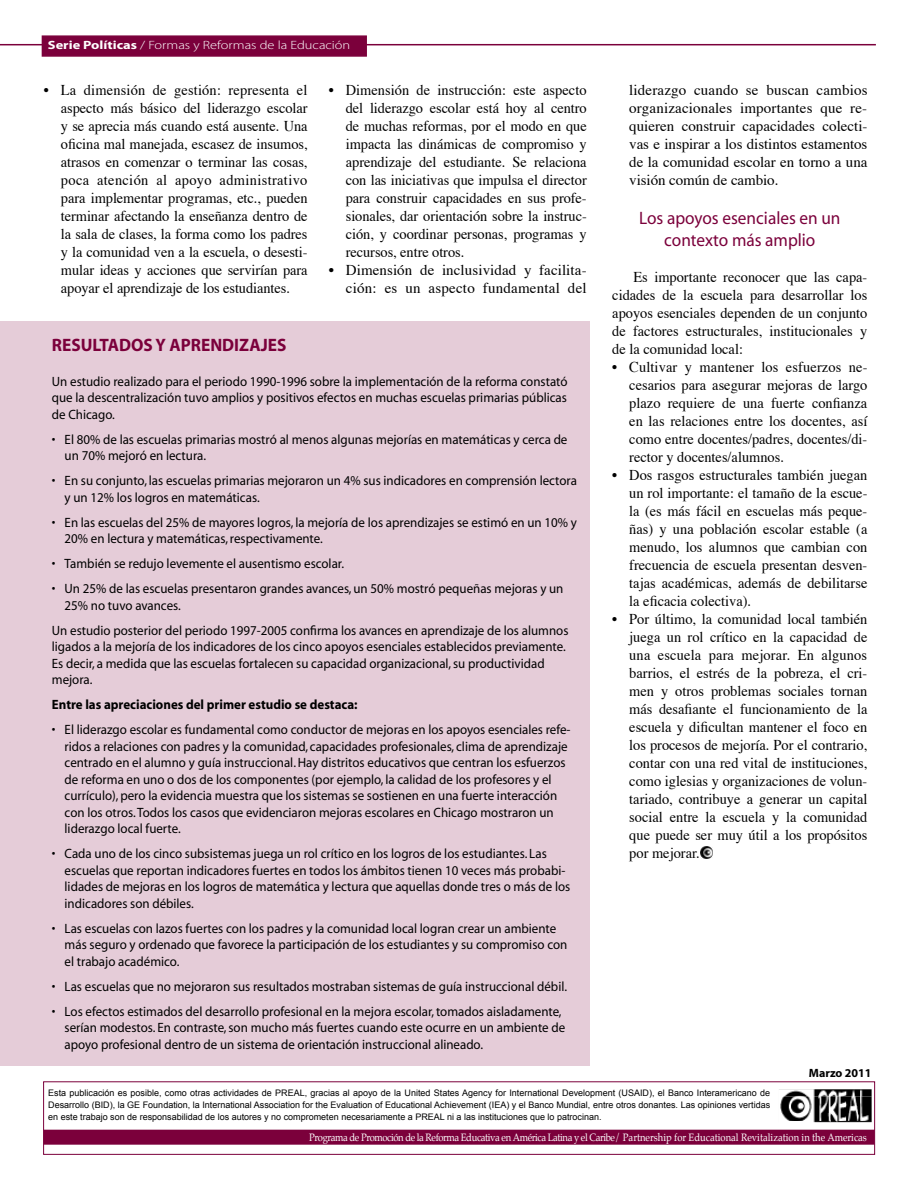
<style>
.page{position:relative;width:918px;height:1188px;background:#fff}
.page>*{position:absolute;margin:0;border:0;box-sizing:border-box;transform-origin:0 0}
.t1{font:18px/21.6px "Myriad";color:#7b003b;text-align:center;scale:.96 1}
.t2{font:700 18px "Myriad";color:#7b003b;scale:.96 1}
.t3{font:15px/18px "Times";color:#000;text-align:justify;scale:.96 1}
.t4{font:15px/18px "Times";color:#000;text-align:right}
.t5{font:13.5px/16.5px "Myriad";color:#000;scale:.96 1}
.t6{font:700 13.5px "Myriad";color:#000;scale:.96 1}
.t7{font:300 12px "Myriad Pro";color:#fff;scale:1.2 1}
.t8{font:700 12px "Myriad";color:#000}
.t9{font:10.5px "Palatino";letter-spacing:-.04em;color:#fff;scale:.9 1}
.t10{font:9px/12px "Arial";color:#000;text-align:justify}
.s1{font-weight:700}
</style>
<div class="page">
<div style="left:0;top:321px;width:589px;height:744px;background:#e5ccd8"></div>
<div style="left:43px;top:1081px;width:832px;height:74px;border:1px solid #7b003b"></div>
<div style="left:43px;top:1130px;width:832px;height:15px;background:#7b003b"></div>
<hr style="left:0;top:44px;width:876px;height:1px;background:#7b003b">
<img style="left:779px;top:1089px;width:93px;height:33px">
<div style="left:42px;top:35px;width:325px;height:22px;background:#7b003b;border:2px solid #7b003b"></div>
<svg style="left:701px;top:847px;width:12px;height:12px"></svg>
<p class="t7" style="left:48px;top:39px;width:254px"><span class="s1">Serie Políticas</span> / Formas y Reformas de la Educación</p>
<p class="t3" style="left:61px;top:80px;width:258px;text-indent:-17px">• La dimensión de gestión: representa el aspecto más básico del liderazgo escolar y se aprecia más cuando está ausente. Una oficina mal manejada, escasez de insumos, atrasos en comenzar o terminar las cosas, poca atención al apoyo administrativo para implementar programas, etc., pueden terminar afectando la enseñanza dentro de la sala de clases, la forma como los padres y la comunidad ven a la escuela, o desesti&shy;mular ideas y acciones que servirían para apoyar el aprendizaje de los estudiantes.</p>
<p class="t3" style="left:346px;top:80px;width:253px;text-indent:-17px">• Dimensión de instrucción: este aspecto del liderazgo escolar está hoy al centro de muchas reformas, por el modo en que impacta las dinámicas de compromiso y aprendizaje del estudiante. Se relaciona con las iniciativas que impulsa el director para construir capacidades en sus profe&shy;sionales, dar orientación sobre la instruc&shy;ción, y coordinar personas, programas y recursos, entre otros.</p>
<p class="t4" style="left:329px;top:260px;width:259px">• Dimensión de inclusividad y facilita&shy;ción: es un aspecto fundamental del</p>
<h1 class="t2" style="left:52px;top:336px;width:246px">Resultados y aprendizajes</h1>
<p class="t5" style="left:52px;top:373px;width:539px;text-align:justify">Un estudio realizado para el periodo 1990-1996 sobre la implementación de la reforma constató que la descentralización tuvo amplios y positivos efectos en muchas escuelas primarias públicas de Chicago.</p>
<p class="t5" style="left:65px;top:431px;width:525px;text-indent:-13px">• El 80% de las escuelas primarias mostró al menos algunas mejorías en matemáticas y cerca de un 70% mejoró en lectura.</p>
<p class="t5" style="left:65px;top:473px;width:535px;text-indent:-13px">• En su conjunto, las escuelas primarias mejoraron un 4% sus indicadores en comprensión lectora y un 12% los logros en matemáticas.</p>
<p class="t5" style="left:65px;top:514px;width:535px;text-indent:-13px">• En las escuelas del 25% de mayores logros, la mejoría de los aprendizajes se estimó en un 10% y<br>20% en lectura y matemáticas, respectivamente.</p>
<p class="t5" style="left:52px;top:556px;width:306px">• También se redujo levemente el ausentismo escolar.</p>
<p class="t5" style="left:65px;top:581px;width:521px;text-indent:-13px">• U n 25% de las escuelas presentaron grandes avances, un 50% mostró pequeñas mejoras y un<br>25% no tuvo avances.</p>
<p class="t5" style="left:52px;top:622px;width:540px">U n estudio posterior del periodo 1997-2005 confirma los avances en aprendizaje de los alumnos ligados a la mejoría de los indicadores de los cinco apoyos esenciales establecidos previamente.<br>Es decir, a medida que las escuelas fortalecen su capacidad organizacional, su productividad mejora.</p>
<p class="t6" style="left:52px;top:698px;width:320px">Entre las apreciaciones del primer estudio se destaca:</p>
<p class="t5" style="left:65px;top:722px;width:529px;text-indent:-13px">• El liderazgo escolar es fundamental como conductor de mejoras en los apoyos esenciales refe&shy;ridos a relaciones con padres y la comunidad, capacidades profesionales, clima de aprendizaje centrado en el alumno y guía instruccional. Hay distritos educativos que centran los esfuerzos de reforma en uno o dos de los componentes (por ejemplo, la calidad de los profesores y el currículo), pero la evidencia muestra que los sistemas se sostienen en una fuerte interacción con los otros. Todos los casos que evidenciaron mejoras escolares en Chicago mostraron un liderazgo local fuerte.</p>
<p class="t5" style="left:65px;top:846px;width:528px;text-indent:-13px">• Cada uno de los cinco subsistemas juega un rol crítico en los logros de los estudiantes. Las escuelas que reportan indicadores fuertes en todos los ámbitos tienen 10 veces más probabi&shy;lidades de mejoras en los logros de matemática y lectura que aquellas donde tres o más de los indicadores son débiles.</p>
<p class="t5" style="left:65px;top:920px;width:525px;text-indent:-13px">• Las escuelas con lazos fuertes con los padres y la comunidad local logran crear un ambiente más seguro y ordenado que favorece la participación de los estudiantes y su compromiso con el trabajo académico.</p>
<p class="t5" style="left:52px;top:978px;width:538px">• Las escuelas que no mejoraron sus resultados mostraban sistemas de guía instruccional débil.</p>
<p class="t5" style="left:65px;top:1003px;width:523px;text-indent:-13px">• Los efectos estimados del desarrollo profesional en la mejora escolar, tomados aisladamente, serían modestos. En contraste, son mucho más fuertes cuando este ocurre en un ambiente de apoyo profesional dentro de un sistema de orientación instruccional alineado.</p>
<p class="t4" style="left:629px;top:80px;width:240px;text-align:justify">liderazgo cuando se buscan cambios organizacionales importantes que re&shy;quieren construir capacidades colecti&shy;vas e inspirar a los distintos estamentos de la comunidad escolar en torno a una visión común de cambio.</p>
<h1 class="t1" style="left:639px;top:208px;width:211px">Los apoyos esenciales en un contexto más amplio</h1>
<p class="t3" style="left:612px;top:267px;width:267px;text-indent:21px">Es importante reconocer que las capa&shy;cidades de la escuela para desarrollar los apoyos esenciales dependen de un conjunto de factores estructurales, institucionales y de la comunidad local:</p>
<p class="t3" style="left:629px;top:357px;width:250px;text-indent:-17px">• Cultivar y mantener los esfuerzos ne&shy;cesarios para asegurar mejoras de largo plazo requiere de una fuerte confianza en las relaciones entre los docentes, así como entre docentes/padres, docentes/di&shy;rector y docentes/alumnos.</p>
<p class="t3" style="left:629px;top:465px;width:250px;text-indent:-17px">• Dos rasgos estructurales también juegan un rol importante: el tamaño de la escue&shy;la (es más fácil en escuelas más peque&shy;ñas) y una población escolar estable (a menudo, los alumnos que cambian con frecuencia de escuela presentan desven&shy;tajas académicas, además de debilitarse la eficacia colectiva).</p>
<p class="t3" style="left:629px;top:609px;width:250px;text-indent:-17px">• Por último, la comunidad local también juega un rol crítico en la capacidad de una escuela para mejorar. En algunos barrios, el estrés de la pobreza, el cri&shy;men y otros problemas sociales tornan más desafiante el funcionamiento de la escuela y dificultan mantener el foco en los procesos de mejoría. Por el contrario, contar con una red vital de instituciones, como iglesias y organizaciones de volun&shy;tariado, contribuye a generar un capital social entre la escuela y la comunidad que puede ser muy útil a los propósitos por mejorar.</p>
<p class="t8" style="left:809px;top:1067px;width:64px">Marzo 2011</p>
<p class="t10" style="left:48px;top:1087px;width:724px">Esta publicación es posible, como otras actividades de PREAL, gracias al apoyo de la United States Agency for International Development (USAID), el Banco Interamericano de Desarrollo (BID), la GE Foundation, la International Association for the Evaluation of Educational Achievement (IEA) y el Banco Mundial, entre otros donantes. Las opiniones vertidas en este trabajo son de responsabilidad de los autores y no comprometen necesariamente a PREAL ni a las instituciones que lo patrocinan.</p>
<p class="t9" style="left:309px;top:1129px;width:621px">Programa de Promoción de la Reforma Educativa en América Latina y el Caribe/ Partnership for Educational Revitalization in the Americas</p>
</div>
